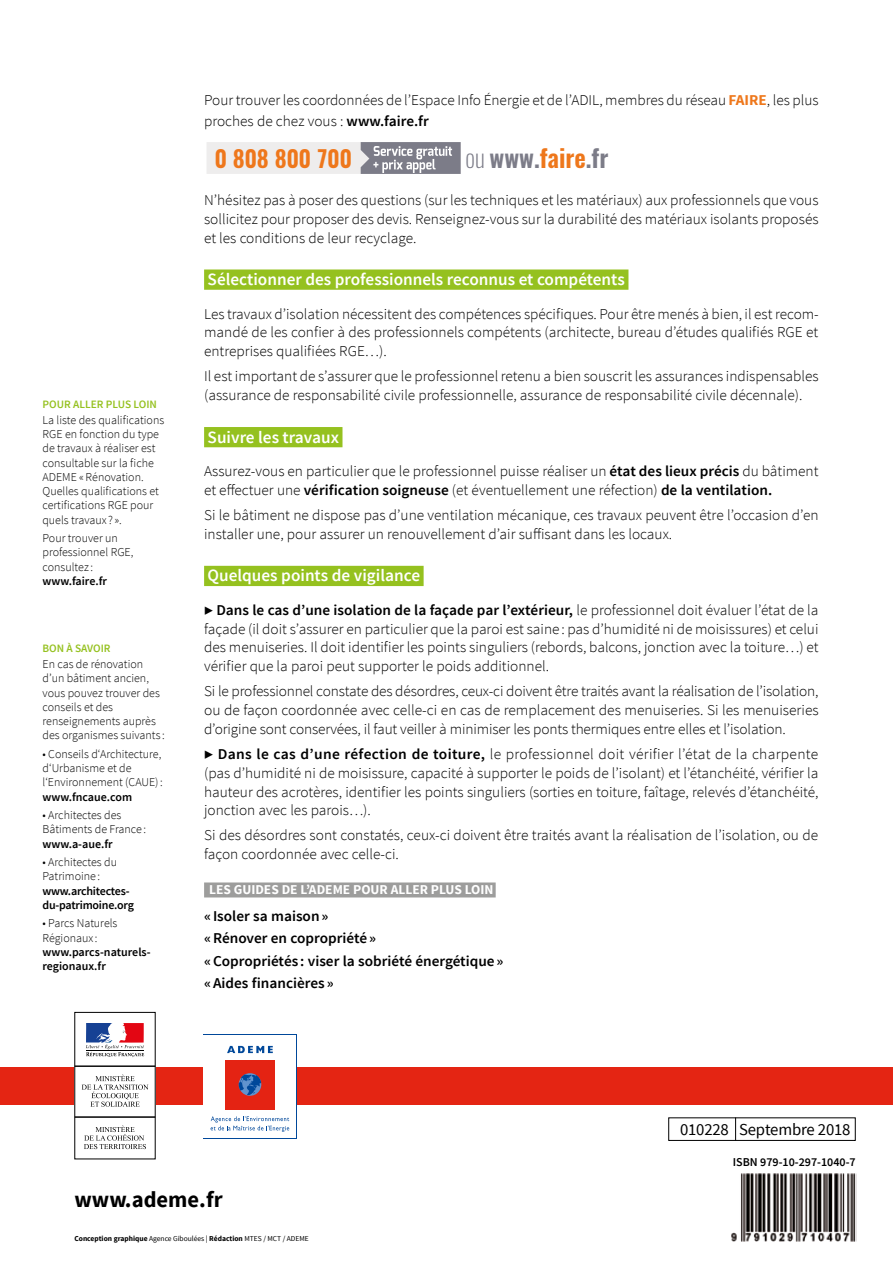
<style>
.page{position:relative;width:893px;height:1263px;background:#fff}
.page>*{position:absolute;margin:0;border:0;box-sizing:border-box;transform-origin:0 0}
.t1{font:600 24.9px "Oswald";color:#7c7c88}
.t2{font:600 23.1px "Oswald";color:#ee771b}
.t3{font:700 22.5px "Source Sans Pro";color:#000}
.t4{font:600 17.25px "Source Sans Pro";color:#fff}
.t5{font:16.65px "Source Sans Pro";letter-spacing:-.01em;color:#000}
.t6{font:300 15px/18.8px "Source Sans Pro";color:#000}
.t7{font:600 15px/22.5px "Source Sans Pro";color:#000}
.t8{font:700 13.5px "Source Sans Pro";color:#fff}
.t9{font:300 12px/14.2px "Source Sans Pro";color:#000}
.t10{font:600 12px/14.2px "Source Sans Pro";color:#000}
.t11{font:600 12px/14.2px "Source Sans Pro";letter-spacing:-.02em;color:#000}
.t12{font:600 11.25px "Source Sans Pro";color:#95c11f}
.t13{font:7.5px "Source Sans Pro";color:#000}
.s1{font-weight:700;color:#ee771b}
.s2{font-weight:600}
.s3{font-weight:200}
.s4{color:#ee771b}
.s5{font-weight:700}
</style>
<div class="page">
<div style="left:204px;top:269px;width:424px;height:21px;background:#95c11f"></div>
<div style="left:204px;top:427px;width:138px;height:20px;background:#95c11f"></div>
<div style="left:204px;top:566px;width:220px;height:20px;background:#95c11f"></div>
<div style="left:206px;top:142px;width:255px;height:33px;background:#eeeded"></div>
<svg style="left:361px;top:143px;width:100px;height:30px;background:#9898a1"></svg>
<div style="left:204px;top:140px;width:615px;height:36px;border:2px solid #fff"></div>
<div style="left:204px;top:882px;width:292px;height:15px;background:#9d9d9c"></div>
<div style="left:0;top:1068px;width:893px;height:37px;background:#e42513"></div>
<div style="left:668px;top:1117px;width:188px;height:24px;border:1px solid #000"></div>
<svg style="left:735px;top:1117px;width:1px;height:23px"></svg>
<img style="left:731px;top:1173px;width:126px;height:69px">
<svg style="left:203px;top:1034px;width:94px;height:104px"></svg>
<div style="left:204px;top:1035px;width:92px;height:103px;background:#fff"></div>
<div style="left:225px;top:1060px;width:50px;height:49px;background:#e42313"></div>
<svg style="left:239px;top:1073px;width:22px;height:23px"></svg>
<svg style="left:227px;top:1046px;width:46px;height:7px"></svg>
<svg style="left:211px;top:1116px;width:78px;height:16px"></svg>
<div style="left:74px;top:1012px;width:81px;height:147px;background:#fff"></div>
<svg style="left:86px;top:1023px;width:58px;height:34px"></svg>
<hr style="left:75px;top:1066px;width:80px;height:1px;background:#000">
<hr style="left:75px;top:1117px;width:80px;height:1px;background:#000">
<svg style="left:82px;top:1074px;width:66px;height:33px"></svg>
<svg style="left:84px;top:1125px;width:62px;height:24px"></svg>
<p class="t12" style="left:43px;top:397px;width:116px">POUR ALLER PLUS LOIN</p>
<p class="t9" style="left:43px;top:413px;width:123px">La liste des qualifications<br>RGE en fonction du type de travaux à réaliser est consultable sur la fiche<br>ADEME «Rénovation.<br>Quelles qualifications et certifications RGE pour quels travaux ? ».</p>
<p class="t9" style="left:43px;top:531px;width:92px">Pour trouver un professionnel RGE, consultez :</p>
<p class="t10" style="left:43px;top:574px;width:66px">www.faire.fr</p>
<p class="t12" style="left:43px;top:641px;width:70px">BON À SAVOIR</p>
<p class="t9" style="left:43px;top:657px;width:124px">En cas de rénovation d’un bâtiment ancien, vous pouvez trouver des conseils et des renseignements auprès des organismes suivants :</p>
<p class="t9" style="left:43px;top:747px;width:122px">• Conseils d‘Architecture, d‘Urbanisme et de l‘Environnement (CAUE):</p>
<p class="t10" style="left:43px;top:790px;width:91px">www.fncaue.com</p>
<p class="t9" style="left:43px;top:808px;width:105px">• Architectes des<br>Bâtiments de France :</p>
<p class="t10" style="left:43px;top:837px;width:72px">www.a-aue.fr</p>
<p class="t9" style="left:43px;top:855px;width:76px">• Architectes du<br>Patrimoine :</p>
<p class="t11" style="left:43px;top:884px;width:93px">www.architectes&shy;du-patrimoine.org</p>
<p class="t9" style="left:43px;top:916px;width:76px">• Parcs Naturels<br>Régionaux :</p>
<p class="t10" style="left:43px;top:945px;width:110px">www.parcs-naturels&shy;regionaux.fr</p>
<p class="t6" style="left:204px;top:89px;width:616px;line-height:21.6px">Pour trouver les coordonnées de l’Espace Info Énergie et de l’ADIL, membres du réseau <span class="s1">FAIRE</span>, les plus proches de chez vous : <span class="s2">www.faire.fr</span></p>
<h2 class="t2" style="left:215px;top:143px;width:138px">0 808 800 700</h2>
<h1 class="t1" style="left:465px;top:140px;width:144px"><span class="s3">ou</span> www.<span class="s4">faire</span>.fr</h1>
<p class="t6" style="left:204px;top:191px;width:616px;text-align:justify">N’hésitez pas à poser des questions (sur les techniques et les matériaux) aux professionnels que vous sollicitez pour proposer des devis. Renseignez-vous sur la durabilité des matériaux isolants proposés et les conditions de leur recyclage.</p>
<p class="t4" style="left:208px;top:268px;width:419px">Sélectionner des professionnels reconnus et compétents</p>
<p class="t6" style="left:204px;top:304px;width:616px;text-align:justify">Les travaux d’isolation nécessitent des compétences spécifiques. Pour être menés à bien, il est recom&shy;mandé de les confier à des professionnels compétents (architecte, bureau d’études qualifiés RGE et entreprises qualifiées RGE…).</p>
<p class="t6" style="left:204px;top:367px;width:616px">Il est important de s’assurer que le professionnel retenu a bien souscrit les assurances indispensables (assurance de responsabilité civile professionnelle, assurance de responsabilité civile décennale).</p>
<p class="t4" style="left:208px;top:426px;width:133px">Suivre les travaux</p>
<p class="t6" style="left:204px;top:462px;width:616px">Assurez-vous en particulier que le professionnel puisse réaliser un <span class="s2">état des lieux précis</span> du bâtiment et effectuer une <span class="s2">vérification soigneuse</span> (et éventuellement une réfection) <span class="s2">de la ventilation.</span></p>
<p class="t6" style="left:204px;top:506px;width:616px">Si le bâtiment ne dispose pas d’une ventilation mécanique, ces travaux peuvent être l’occasion d’en installer une, pour assurer un renouvellement d’air suffisant dans les locaux.</p>
<p class="t4" style="left:208px;top:565px;width:214px">Quelques points de vigilance</p>
<p class="t6" style="left:204px;top:601px;width:616px;text-align:justify"><span class="s2">▶ Dans le cas d’une isolation de la façade par l’extérieur,</span> le professionnel doit évaluer l’état de la façade (il doit s’assurer en particulier que la paroi est saine : pas d’humidité ni de moisissures) et celui des menuiseries. Il doit identifier les points singuliers (rebords, balcons, jonction avec la toiture…) et vérifier que la paroi peut supporter le poids additionnel.</p>
<p class="t6" style="left:204px;top:682px;width:616px;text-align:justify">Si le professionnel constate des désordres, ceux-ci doivent être traités avant la réalisation de l’isolation, ou de façon coordonnée avec celle-ci en cas de remplacement des menuiseries. Si les menuiseries d’origine sont conservées, il faut veiller à minimiser les ponts thermiques entre elles et l’isolation.</p>
<p class="t6" style="left:204px;top:745px;width:616px;text-align:justify"><span class="s2">▶ Dans le cas d’une réfection de toiture,</span> le professionnel doit vérifier l’état de la charpente (pas d’humidité ni de moisissure, capacité à supporter le poids de l’isolant) et l’étanchéité, vérifier la hauteur des acrotères, identifier les points singuliers (sorties en toiture, faîtage, relevés d’étanchéité, jonction avec les parois…).</p>
<p class="t6" style="left:204px;top:826px;width:616px">Si des désordres sont constatés, ceux-ci doivent être traités avant la réalisation de l’isolation, ou de façon coordonnée avec celle-ci.</p>
<p class="t8" style="left:209px;top:881px;width:286px">LES GUIDES DE L’ADEME POUR ALLER PLUS LOIN</p>
<p class="t7" style="left:204px;top:905px;width:301px">« Isoler sa maison»<br>«Rénover en copropriété»<br>«Copropriétés : viser la sobriété énergétique» «Aides financières »</p>
<p class="t5" style="left:680px;top:1119px;width:172px">010228 Septembre 2018</p>
<p class="t10" style="left:733px;top:1155px;width:124px">ISBN 979-10-297-1040-7</p>
<h3 class="t3" style="left:74px;top:1185px;width:150px">www.ademe.fr</h3>
<p class="t13" style="left:74px;top:1233px;width:236px"><span class="s5">Conception graphique</span> Agence Giboulées | <span class="s5">Rédaction</span> MTES / MCT / ADEME</p>
</div>
